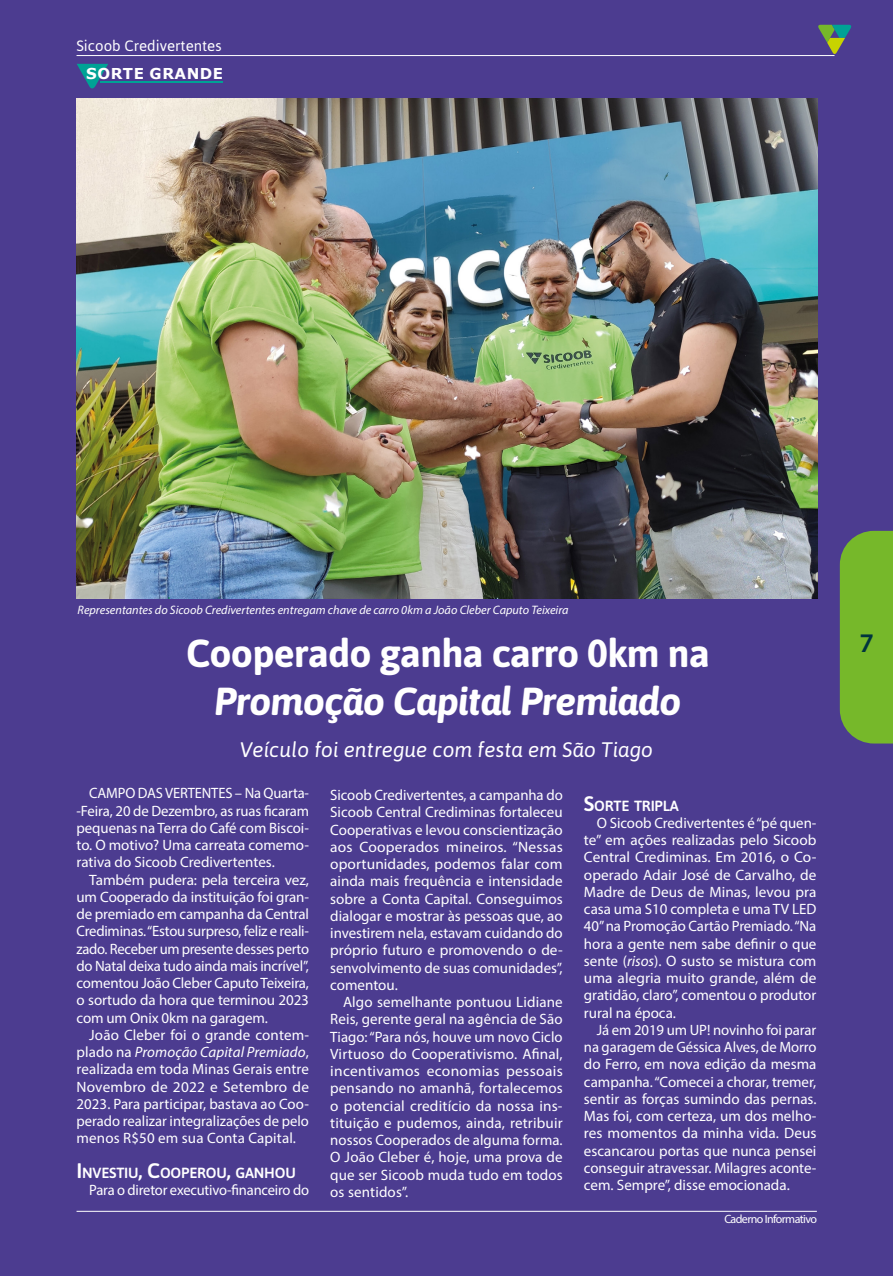
<style>
.page{position:relative;width:893px;height:1276px;background:#4c3c90}
.page>*{position:absolute;margin:0;border:0;box-sizing:border-box;transform-origin:0 0}
.t1{font:700 39px "Asap";letter-spacing:-.02em;color:#fff}
.t2{font:italic 700 39px "Asap";letter-spacing:-.02em;color:#fff}
.t3{font:600 27px "Myriad Pro";color:#00353e}
.t4{font:italic 21px "Asap";color:#fff}
.t5{font:15px/17.2px "Myriad Pro";color:#fff;text-align:justify}
.t6{font:15px "Asap";color:#fff}
.t7{font:700 15px "Verdana";letter-spacing:.035em;color:#fff}
.t8{font:600 14.7px "Asap";letter-spacing:-.015em;color:#fff}
.t9{font:italic 12.3px "Myriad Pro";color:#fff}
.t10{font:12px "Myriad Pro";letter-spacing:-.05em;color:#fff}
.s1{font-style:italic}
.s2{font-size:21px}
</style>
<div class="page">
<img style="left:77px;top:98px;width:740px;height:501px">
<div style="left:840px;top:531px;width:53px;height:212px;background:#76b82a"></div>
<svg style="left:77px;top:64px;width:31px;height:25px"></svg>
<hr style="left:101px;top:81px;width:122px;height:2px;background:#00a295">
<svg style="left:818px;top:25px;width:34px;height:29px"></svg>
<hr style="left:77px;top:55px;width:757px;height:1px;background:#fff">
<hr style="left:77px;top:1211px;width:740px;height:1px;background:#fff">
<p class="t6" style="left:76px;top:37px;width:147px">Sicoob Credivertentes</p>
<p class="t7" style="left:86px;top:63px;width:138px">SORTE GRANDE</p>
<p class="t9" style="left:78px;top:602px;width:492px">Representantes do Sicoob Credivertentes entregam chave de carro 0km a João Cleber Caputo Teixeira</p>
<h1 class="t1" style="left:186px;top:626px;width:525px">Cooperado ganha carro 0km na</h1>
<h1 class="t2" style="left:215px;top:674px;width:468px">Promoção Capital Premiado</h1>
<h3 class="t4" style="left:240px;top:735px;width:415px">Veículo foi entregue com festa em São Tiago</h3>
<p class="t5" style="left:77px;top:784px;width:234px;text-indent:13px">CAMPO DAS VERTENTES – Na Quarta--Feira, 20 de Dezembro, as ruas ficaram pequenas na Terra do Café com Biscoi&shy;to. O motivo? Uma carreata comemo&shy;rativa do Sicoob Credivertentes.</p>
<p class="t5" style="left:77px;top:870px;width:234px;text-indent:13px">Também pudera: pela terceira vez, um Cooperado da instituição foi gran&shy;de premiado em campanha da Central Crediminas. “Estou surpreso, feliz e reali&shy;zado. Receber um presente desses perto do Natal deixa tudo ainda mais incrível”, comentou João Cleber Caputo Teixeira, o sortudo da hora que terminou 2023 com um Onix 0km na garagem.</p>
<p class="t5" style="left:77px;top:1026px;width:234px;text-indent:13px">João Cleber foi o grande contem&shy;plado na <span class="s1">Promoção Capital Premiado</span>, realizada em toda Minas Gerais entre Novembro de 2022 e Setembro de 2023. Para participar, bastava ao Coo&shy;perado realizar integralizações de pelo menos R$50 em sua Conta Capital.</p>
<p class="t8" style="left:77px;top:1162px;width:221px"><span class="s2">I</span>NVESTIU<span class="s2">, C</span>OOPEROU<span class="s2">,</span> GANHOU</p>
<p class="t5" style="left:89px;top:1181px;width:221px">Para o diretor executivo-financeiro do</p>
<p class="t5" style="left:330px;top:786px;width:234px">Sicoob Credivertentes, a campanha do Sicoob Central Crediminas fortaleceu Cooperativas e levou conscientização aos Cooperados mineiros. “Nessas oportunidades, podemos falar com ainda mais frequência e intensidade sobre a Conta Capital. Conseguimos dialogar e mostrar às pessoas que, ao investirem nela, estavam cuidando do próprio futuro e promovendo o de&shy;senvolvimento de suas comunidades”, comentou.</p>
<p class="t5" style="left:330px;top:993px;width:234px;text-indent:13px">Algo semelhante pontuou Lidiane Reis, gerente geral na agência de São Tiago: “Para nós, houve um novo Ciclo Virtuoso do Cooperativismo. Afinal, incentivamos economias pessoais pensando no amanhã, fortalecemos o potencial creditício da nossa ins&shy;tituição e pudemos, ainda, retribuir nossos Cooperados de alguma forma.<br>O João Cleber é, hoje, uma prova de que ser Sicoob muda tudo em todos os sentidos”.</p>
<p class="t8" style="left:584px;top:795px;width:96px"><span class="s2">S</span>ORTE TRIPLA</p>
<p class="t5" style="left:584px;top:814px;width:234px;text-indent:13px">O Sicoob Credivertentes é “pé quen&shy;te” em ações realizadas pelo Sicoob Central Crediminas. Em 2016, o Co&shy;operado Adair José de Carvalho, de Madre de Deus de Minas, levou pra casa uma S10 completa e uma TV LED 40” na Promoção Cartão Premiado. “Na hora a gente nem sabe definir o que sente (<span class="s1">risos</span>). O susto se mistura com uma alegria muito grande, além de gratidão, claro”, comentou o produtor rural na época.</p>
<p class="t5" style="left:584px;top:1021px;width:234px;text-indent:13px">Já em 2019 um UP! novinho foi parar na garagem de Géssica Alves, de Morro do Ferro, em nova edição da mesma campanha. “Comecei a chorar, tremer, sentir as forças sumindo das pernas.<br>Mas foi, com certeza, um dos melho&shy;res momentos da minha vida. Deus escancarou portas que nunca pensei conseguir atravessar. Milagres aconte&shy;cem. Sempre”, disse emocionada.</p>
<p class="t10" style="left:724px;top:1211px;width:94px">Caderno Informativo</p>
<h2 class="t3" style="left:859px;top:625px;width:16px">7</h2>
</div>
